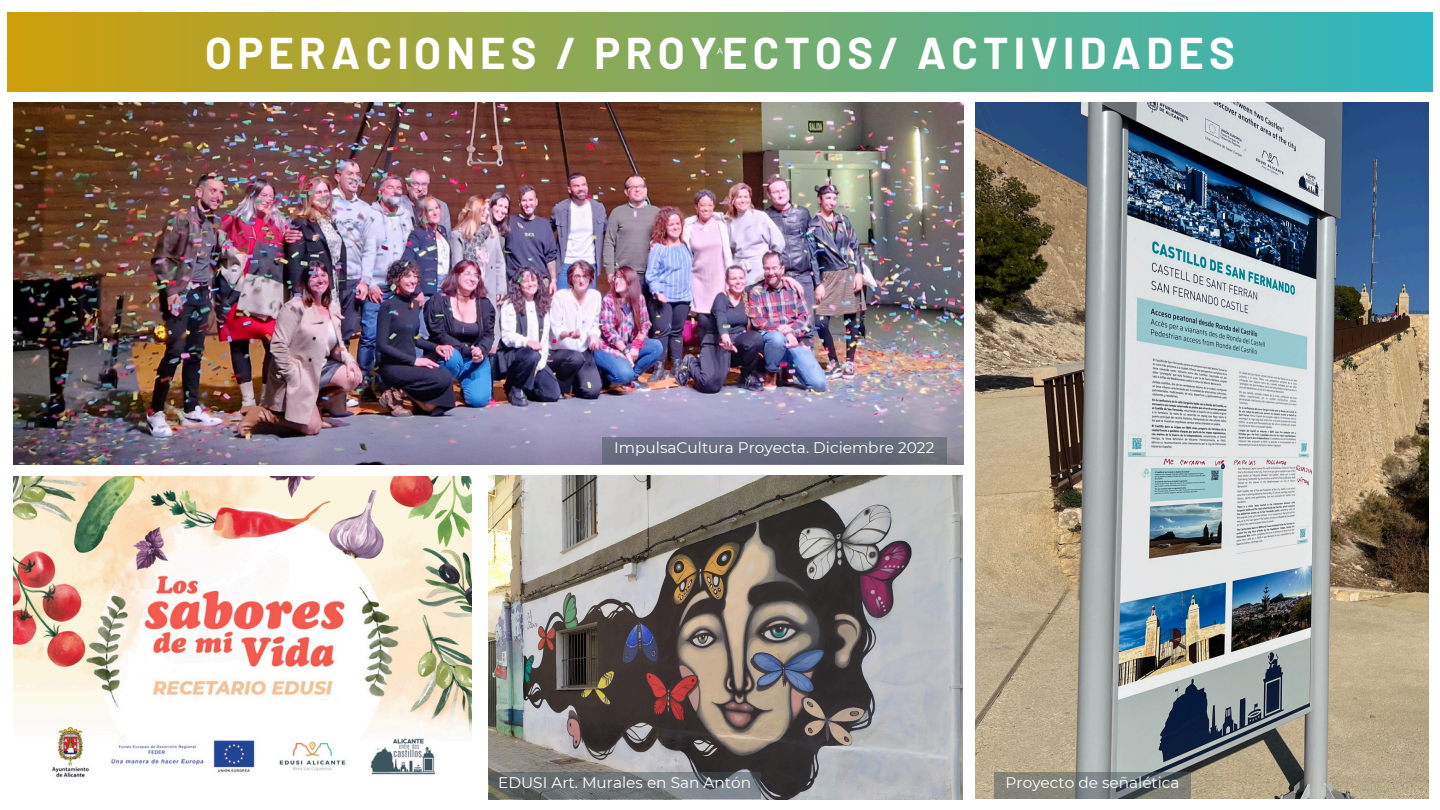
<style>
.page{position:relative;width:1440px;height:810px;background:#fff}
.page>*{position:absolute;margin:0;border:0;box-sizing:border-box;transform-origin:0 0}
.t1{font:700 43.4px "Barlow";letter-spacing:.12em;color:#fff}
.t2{font:15.3px "Montserrat";color:#fff}
.t3{font:8.8px "Arimo";color:#fff}
</style>
<div class="page">
<svg style="left:6px;top:10px;width:5px;height:6px"></svg>
<svg style="left:71px;top:10px;width:6px;height:3px"></svg>
<svg style="left:137px;top:10px;width:6px;height:3px"></svg>
<svg style="left:203px;top:10px;width:6px;height:3px"></svg>
<svg style="left:269px;top:10px;width:6px;height:3px"></svg>
<svg style="left:335px;top:10px;width:6px;height:3px"></svg>
<img style="left:14px;top:103px;width:950px;height:361px">
<img style="left:14px;top:476px;width:458px;height:302px">
<img style="left:976px;top:103px;width:453px;height:696px">
<img style="left:489px;top:476px;width:474px;height:324px">
<div style="left:8px;top:13px;width:1425px;height:78px;background:linear-gradient(to right,#ce9f0b,#2cb7c3)"></div>
<div style="left:602px;top:437px;width:345px;height:27px;background:#676b7f"></div>
<svg style="left:489px;top:772px;width:272px;height:27px;background:#6c7274"></svg>
<svg style="left:994px;top:772px;width:197px;height:27px;background:#767a76"></svg>
<p class="t1" style="left:205px;top:26px;width:1031px">OPERACIONES / PROYECTOS/ ACTIVIDADES</p>
<p class="t3" style="left:717px;top:46px;width:7px">A</p>
<h1 class="t2" style="left:614px;top:438px;width:322px">ImpulsaCultura Proyecta. Diciembre 2022</h1>
<p class="t2" style="left:498px;top:773px;width:254px">EDUSI Art. Murales en San Antón</p>
<p class="t2" style="left:1006px;top:773px;width:176px">Proyecto de señalética</p>
</div>
